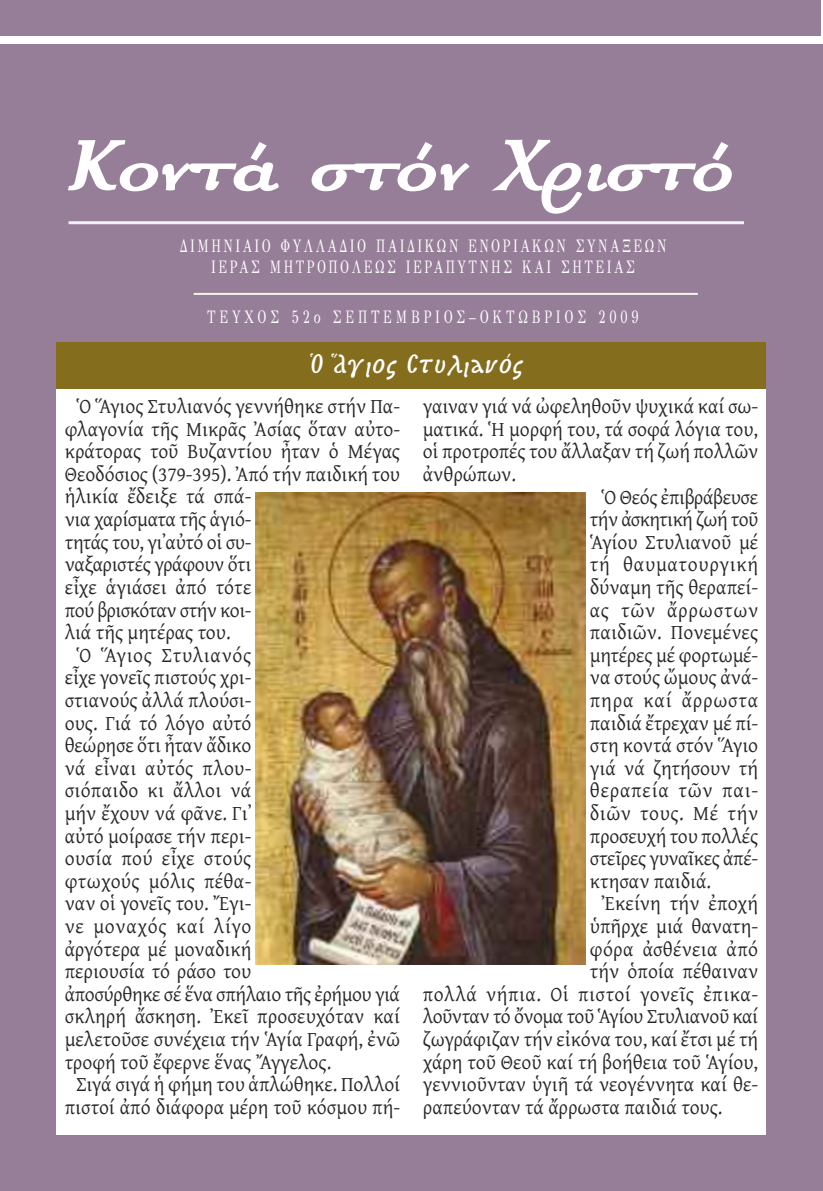
<style>
.page{position:relative;width:823px;height:1191px;background:#fff}
.page>*{position:absolute;margin:0;border:0;box-sizing:border-box;transform-origin:0 0}
.t1{font:italic 700 76px "Genesis";color:#fff}
.t2{font:italic 700 23.4px "KS Bouletee";letter-spacing:.1em;color:#fff}
.t3{font:21px "Gentium";color:#272627;scale:.95 1}
.t4{font:21px "Gentium";letter-spacing:-.02em;color:#272627;scale:.95 1}
.t5{font:21px "Gentium";letter-spacing:.04em;color:#272627;scale:.95 1}
.t6{font:21px "Gentium";letter-spacing:-.03em;color:#272627;scale:.95 1}
.t7{font:21px "Gentium";letter-spacing:.035em;color:#272627;scale:.95 1}
.t8{font:21px "Gentium";letter-spacing:.025em;color:#272627;scale:.95 1}
.t9{font:21px "Gentium";letter-spacing:.02em;color:#272627;scale:.95 1}
.t10{font:21px "Gentium";letter-spacing:.03em;color:#272627;scale:.95 1}
.t11{font:18px/21.6px "GFS Didot";letter-spacing:.2em;color:#fff;text-align:center;scale:.7 1}
.t12{font:18px "GFS Didot";letter-spacing:.3em;color:#fff;scale:.7 1}
</style>
<div class="page">
<div style="left:0;top:0;width:820px;height:35px;background:#977e98"></div>
<div style="left:0;top:44px;width:821px;height:295px;background:#977e98"></div>
<div style="left:0;top:331px;width:822px;height:860px;background:#977e98"></div>
<hr style="left:68px;top:221px;width:675px;height:3px;background:#f2f1f8">
<hr style="left:193px;top:293px;width:504px;height:2px;background:#f4f4e8">
<div style="left:57px;top:342px;width:708px;height:48px;background:#856d1e"></div>
<div style="left:57px;top:389px;width:708px;height:745px;background:#fff"></div>
<img style="left:255px;top:492px;width:330px;height:472px">
<h1 class="t1" style="left:67px;top:139px;width:679px">Kοντά στόν Xριστό</h1>
<p class="t11" style="left:180px;top:237px;width:695px">ΔIMHNIAIO ΦYΛΛAΔIO ΠAIΔIKΩN ENOPIAKΩN ΣYNAΞEΩN<br>IEPAΣ MHTPOΠOΛEΩΣ IEPAΠYTNHΣ KAI ΣHTEIAΣ</p>
<p class="t12" style="left:207px;top:311px;width:617px">TEYXOΣ 52ο ΣΕΠΤΕΜΒΡΙΟΣ–ΟΚΤΩΒΡΙΟΣ 2009</p>
<p class="t2" style="left:311px;top:353px;width:213px">Ὁ Ἅγιος Στυλιανός</p>
<p class="t3" style="left:76px;top:393px;width:342px">Ὁ Ἅγιος Στυλιανός γεννήθηκε στήν Πα-</p>
<p class="t3" style="left:65px;top:416px;width:354px">φλαγονία τῆς Μικρᾶς Ἀσίας ὅταν αὐτο-</p>
<p class="t3" style="left:65px;top:439px;width:354px">κράτορας τοῦ Βυζαντίου ἦταν ὁ Μέγας</p>
<p class="t3" style="left:65px;top:461px;width:354px">Θεοδόσιος (379-395). Ἀπό τήν παιδική του</p>
<p class="t3" style="left:65px;top:484px;width:198px">ἡλικία ἔδειξε τά σπά-</p>
<p class="t3" style="left:65px;top:506px;width:198px">νια χαρίσματα τῆς ἁγιό-</p>
<p class="t4" style="left:65px;top:529px;width:198px">τητάς του, γι᾽αὐτό οἱ συ-</p>
<p class="t4" style="left:65px;top:552px;width:198px">ναξαριστές γράφουν ὅτι</p>
<p class="t3" style="left:65px;top:574px;width:198px">εἶχε ἁγιάσει ἀπό τότε</p>
<p class="t6" style="left:65px;top:597px;width:198px">πού βρισκόταν στήν κοι-</p>
<p class="t3" style="left:65px;top:619px;width:176px">λιά τῆς μητέρας του.</p>
<p class="t7" style="left:76px;top:642px;width:186px">Ὁ Ἅγιος Στυλιανός</p>
<p class="t3" style="left:65px;top:665px;width:198px">εἶχε γονεῖς πιστούς χρι-</p>
<p class="t3" style="left:65px;top:687px;width:198px">στιανούς ἀλλά πλούσι-</p>
<p class="t3" style="left:65px;top:710px;width:198px">ους. Γιά τό λόγο αὐτό</p>
<p class="t3" style="left:65px;top:732px;width:198px">θεώρησε ὅτι ἦταν ἄδικο</p>
<p class="t3" style="left:65px;top:755px;width:198px">νά εἶναι αὐτός πλου-</p>
<p class="t3" style="left:65px;top:778px;width:198px">σιόπαιδο κι ἄλλοι νά</p>
<p class="t3" style="left:65px;top:800px;width:198px">μήν ἔχουν νά φᾶνε. Γι᾽</p>
<p class="t3" style="left:65px;top:823px;width:198px">αὐτό μοίρασε τήν περι-</p>
<p class="t9" style="left:65px;top:845px;width:198px">ουσία πού εἶχε στούς</p>
<p class="t3" style="left:65px;top:868px;width:198px">φτωχούς μόλις πέθα-</p>
<p class="t3" style="left:65px;top:891px;width:198px">ναν οἱ γονεῖς του. Ἔγι-</p>
<p class="t7" style="left:65px;top:913px;width:198px">νε μοναχός καί λίγο</p>
<p class="t3" style="left:65px;top:936px;width:198px">ἀργότερα μέ μοναδική</p>
<p class="t3" style="left:65px;top:958px;width:198px">περιουσία τό ράσο του</p>
<p class="t4" style="left:65px;top:981px;width:354px">ἀποσύρθηκε σέ ἕνα σπήλαιο τῆς ἐρήμου γιά</p>
<p class="t3" style="left:65px;top:1004px;width:354px">σκληρή ἄσκηση. Ἐκεῖ προσευχόταν καί</p>
<p class="t3" style="left:65px;top:1026px;width:354px">μελετοῦσε συνέχεια τήν Ἁγία Γραφή, ἐνῶ</p>
<p class="t3" style="left:65px;top:1049px;width:282px">τροφή τοῦ ἔφερνε ἕνας Ἄγγελος.</p>
<p class="t3" style="left:76px;top:1071px;width:342px">Σιγά σιγά ἡ φήμη του ἁπλώθηκε. Πολλοί</p>
<p class="t3" style="left:65px;top:1094px;width:354px">πιστοί ἀπό διάφορα μέρη τοῦ κόσμου πή-</p>
<p class="t3" style="left:422px;top:393px;width:354px">γαιναν γιά νά ὠφεληθοῦν ψυχικά καί σω-</p>
<p class="t3" style="left:422px;top:416px;width:354px">ματικά. Ἡ μορφή του, τά σοφά λόγια του,</p>
<p class="t3" style="left:422px;top:439px;width:354px">οἱ προτροπές του ἄλλαξαν τή ζωή πολλῶν</p>
<p class="t3" style="left:422px;top:461px;width:99px">ἀνθρώπων.</p>
<p class="t4" style="left:601px;top:484px;width:166px">Ὁ Θεός ἐπιβράβευσε</p>
<p class="t6" style="left:589px;top:506px;width:178px">τήν ἀσκητική ζωή τοῦ</p>
<p class="t3" style="left:589px;top:529px;width:178px">Ἁγίου Στυλιανοῦ μέ</p>
<p class="t5" style="left:589px;top:552px;width:178px">τή θαυματουργική</p>
<p class="t3" style="left:589px;top:574px;width:178px">δύναμη τῆς θεραπεί-</p>
<p class="t5" style="left:589px;top:597px;width:178px">ας τῶν ἄρρωστων</p>
<p class="t3" style="left:589px;top:619px;width:178px">παιδιῶν. Πονεμένες</p>
<p class="t3" style="left:589px;top:642px;width:178px">μητέρες μέ φορτωμέ-</p>
<p class="t3" style="left:589px;top:665px;width:178px">να στούς ὤμους ἀνά-</p>
<p class="t5" style="left:589px;top:687px;width:178px">πηρα καί ἄρρωστα</p>
<p class="t3" style="left:589px;top:710px;width:178px">παιδιά ἔτρεχαν μέ πί-</p>
<p class="t3" style="left:589px;top:732px;width:178px">στη κοντά στόν Ἅγιο</p>
<p class="t3" style="left:589px;top:755px;width:178px">γιά νά ζητήσουν τή</p>
<p class="t5" style="left:589px;top:778px;width:178px">θεραπεία τῶν παι-</p>
<p class="t10" style="left:589px;top:800px;width:178px">διῶν τους. Μέ τήν</p>
<p class="t3" style="left:589px;top:823px;width:178px">προσευχή του πολλές</p>
<p class="t4" style="left:589px;top:845px;width:178px">στεῖρες γυναῖκες ἀπέ-</p>
<p class="t3" style="left:589px;top:868px;width:129px">κτησαν παιδιά.</p>
<p class="t3" style="left:601px;top:891px;width:166px">Ἐκείνη τήν ἐποχή</p>
<p class="t3" style="left:589px;top:913px;width:178px">ὑπῆρχε μιά θανατη-</p>
<p class="t3" style="left:589px;top:936px;width:178px">φόρα ἀσθένεια ἀπό</p>
<p class="t3" style="left:589px;top:958px;width:178px">τήν ὁποία πέθαιναν</p>
<p class="t8" style="left:422px;top:981px;width:354px">πολλά νήπια. Οἱ πιστοί γονεῖς ἐπικα-</p>
<p class="t4" style="left:422px;top:1004px;width:354px">λοῦνταν τό ὄνομα τοῦ Ἁγίου Στυλιανοῦ καί</p>
<p class="t3" style="left:422px;top:1026px;width:354px">ζωγράφιζαν τήν εἰκόνα του, καί ἔτσι μέ τή</p>
<p class="t3" style="left:422px;top:1049px;width:354px">χάρη τοῦ Θεοῦ καί τή βοήθεια τοῦ Ἁγίου,</p>
<p class="t3" style="left:422px;top:1071px;width:354px">γεννιοῦνταν ὑγιῆ τά νεογέννητα καί θε-</p>
<p class="t3" style="left:422px;top:1094px;width:317px">ραπεύονταν τά ἄρρωστα παιδιά τους.</p>
</div>
